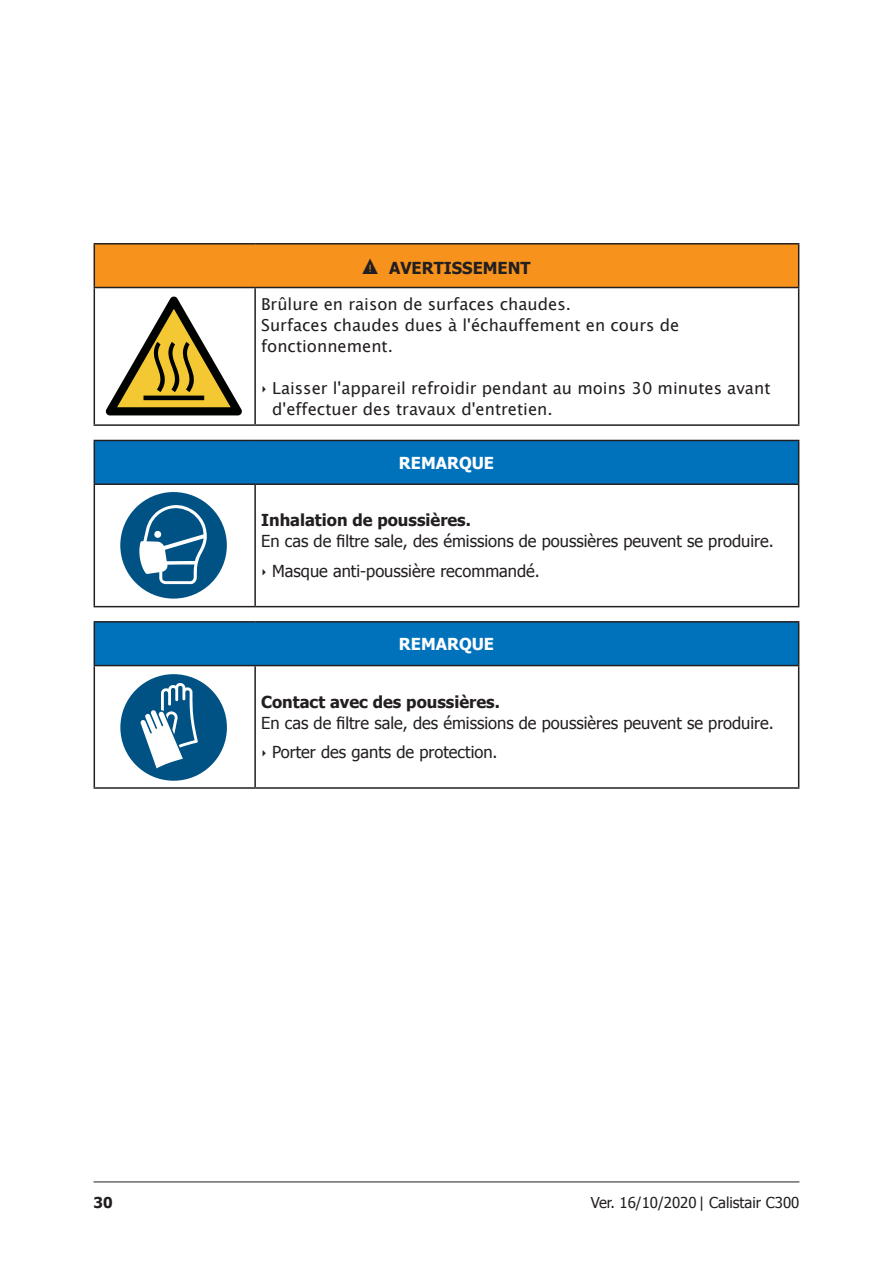
<style>
.page{position:relative;width:893px;height:1263px;background:#fff}
.page>*{position:absolute;margin:0;border:0;box-sizing:border-box;transform-origin:0 0}
.Step_by_Step{font:16.5px/21px "Tahoma";color:#231f20}
.t1{font:16.5px/21px "Lucida Sans Unicode";color:#231f20}
.t2{font:700 16.5px "Tahoma";color:#fff}
.t3{font:700 16.5px "Tahoma";color:#231f20}
.t4{font:15px "Tahoma";color:#231f20}
.t5{font:700 15px "Tahoma";color:#231f20}
.s1{font-weight:700}
.s2{font-family:"Lucida Sans Unicode"}
</style>
<div class="page">
<hr style="left:94px;top:1181px;width:705px;height:1px;background:#231f20">
<div style="left:94px;top:622px;width:705px;height:43px;background:#0072bc"></div>
<hr style="left:94px;top:666px;width:1px;height:121px;background:#231f20">
<hr style="left:254px;top:666px;width:2px;height:121px;background:#231f20">
<hr style="left:798px;top:666px;width:1px;height:121px;background:#231f20">
<hr style="left:94px;top:787px;width:161px;height:2px;background:#231f20">
<hr style="left:255px;top:787px;width:544px;height:2px;background:#231f20">
<hr style="left:798px;top:623px;width:1px;height:42px;background:#231f20">
<hr style="left:94px;top:621px;width:161px;height:2px;background:#231f20">
<hr style="left:94px;top:623px;width:1px;height:42px;background:#231f20">
<hr style="left:255px;top:621px;width:544px;height:2px;background:#231f20">
<hr style="left:94px;top:665px;width:161px;height:1px;background:#231f20">
<hr style="left:255px;top:665px;width:544px;height:1px;background:#231f20">
<div style="left:120px;top:674px;width:107px;height:107px;background:#005285;border-radius:50%"></div>
<svg style="left:141px;top:681px;width:57px;height:87px"></svg>
<div style="left:94px;top:440px;width:705px;height:44px;background:#0072bc"></div>
<hr style="left:94px;top:485px;width:1px;height:121px;background:#231f20">
<hr style="left:254px;top:485px;width:2px;height:121px;background:#231f20">
<hr style="left:798px;top:485px;width:1px;height:121px;background:#231f20">
<hr style="left:94px;top:606px;width:161px;height:1px;background:#231f20">
<hr style="left:255px;top:606px;width:544px;height:1px;background:#231f20">
<hr style="left:798px;top:441px;width:1px;height:42px;background:#231f20">
<hr style="left:94px;top:440px;width:161px;height:1px;background:#231f20">
<hr style="left:94px;top:441px;width:1px;height:42px;background:#231f20">
<hr style="left:255px;top:440px;width:544px;height:1px;background:#231f20">
<hr style="left:94px;top:483px;width:161px;height:2px;background:#231f20">
<hr style="left:255px;top:483px;width:544px;height:2px;background:#231f20">
<div style="left:120px;top:492px;width:107px;height:107px;background:#005285;border-radius:50%"></div>
<svg style="left:137px;top:502px;width:70px;height:82px"></svg>
<div style="left:94px;top:244px;width:705px;height:43px;background:#f7931d"></div>
<hr style="left:94px;top:288px;width:1px;height:136px;background:#231f20">
<hr style="left:254px;top:288px;width:2px;height:136px;background:#231f20">
<hr style="left:798px;top:288px;width:1px;height:136px;background:#231f20">
<hr style="left:94px;top:424px;width:161px;height:2px;background:#231f20">
<hr style="left:255px;top:424px;width:544px;height:2px;background:#231f20">
<hr style="left:798px;top:245px;width:1px;height:42px;background:#231f20">
<hr style="left:94px;top:243px;width:161px;height:2px;background:#231f20">
<hr style="left:94px;top:245px;width:1px;height:42px;background:#231f20">
<hr style="left:255px;top:243px;width:544px;height:2px;background:#231f20">
<hr style="left:94px;top:287px;width:161px;height:1px;background:#231f20">
<hr style="left:255px;top:287px;width:544px;height:1px;background:#231f20">
<svg style="left:105px;top:296px;width:137px;height:119px"></svg>
<p class="t3" style="left:389px;top:256px;width:143px">AVERTISSEMENT</p>
<p class="t1" style="left:261px;top:294px;width:420px">Brûlure en raison de surfaces chaudes.<br>Surfaces chaudes dues à l'échauffement en cours de fonctionnement.</p>
<p class="t1" style="left:272px;top:378px;width:500px;text-indent:-11px">‣ Laisser l'appareil refroidir pendant au moins 30 minutes avant d'effectuer des travaux d'entretien.</p>
<p class="t2" style="left:399px;top:451px;width:97px">REMARQUE</p>
<p class="Step_by_Step" style="left:261px;top:509px;width:514px"><span class="s1">Inhalation de poussières.<br></span>En cas de filtre sale, des émissions de poussières peuvent se produire.</p>
<p class="Step_by_Step" style="left:261px;top:560px;width:280px"><span class="s2">‣</span> Masque anti-poussière recommandé.</p>
<p class="t2" style="left:399px;top:632px;width:97px">REMARQUE</p>
<p class="Step_by_Step" style="left:261px;top:691px;width:514px"><span class="s1">Contact avec des poussières.<br></span>En cas de filtre sale, des émissions de poussières peuvent se produire.</p>
<p class="Step_by_Step" style="left:261px;top:741px;width:238px"><span class="s2">‣</span> Porter des gants de protection.</p>
<p class="t5" style="left:94px;top:1192px;width:21px">30</p>
<p class="t4" style="left:591px;top:1192px;width:210px">Ver. 16/10/2020 | Calistair C300</p>
</div>
